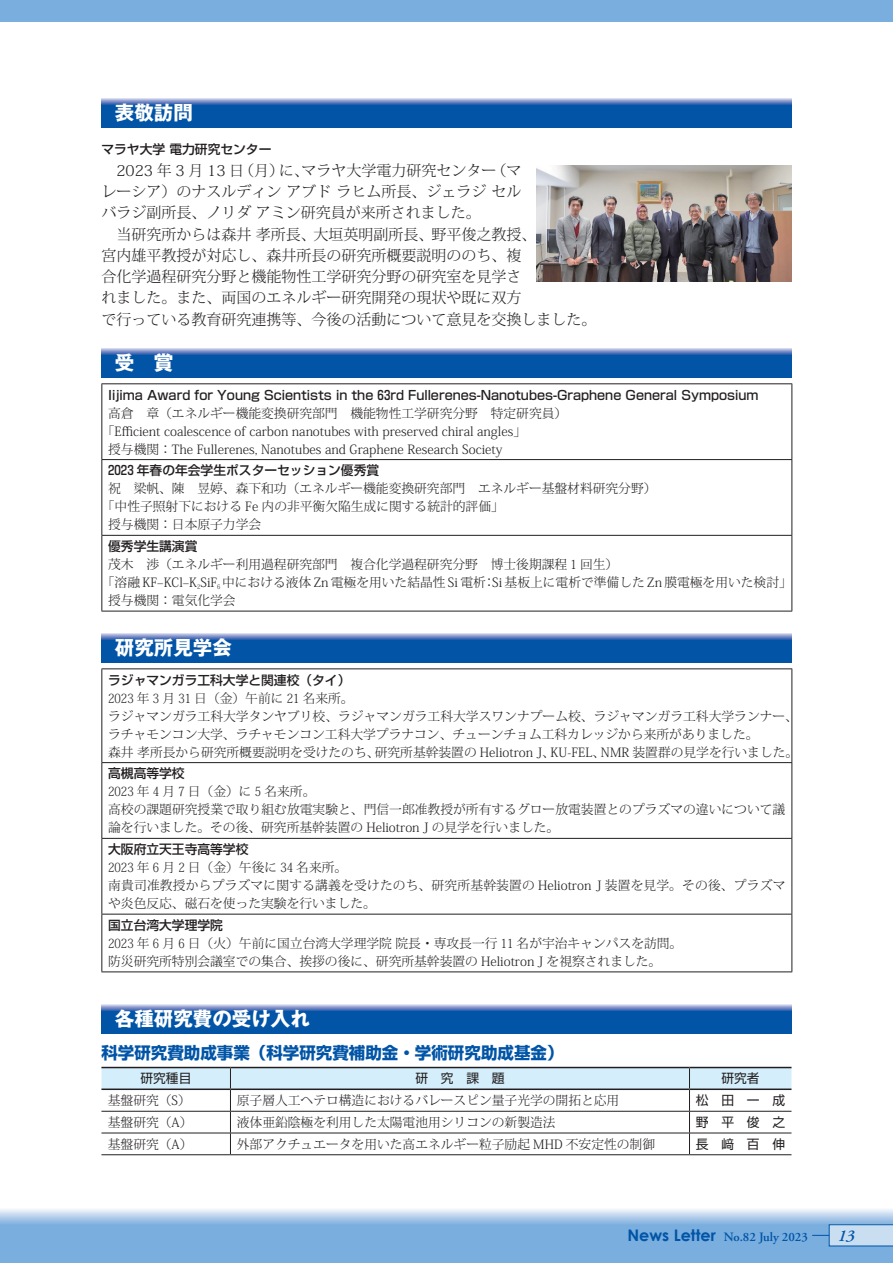
<style>
.page{position:relative;width:893px;height:1263px;background:#fff}
.page>*{position:absolute;margin:0;border:0;box-sizing:border-box;transform-origin:0 0}
.t1{font:700 19.5px "Gothic MB101 Pr 5";color:#fff}
.t2{font:700 16.5px "Shin Go Pr 6 N";color:#0154a6}
.t3{font:italic 600 16.5px "Adobe Garamond Pro";color:#0154a6}
.t4{font:300 15px/21.3px "Koz Min Pr 6 N";color:#231f20;text-align:justify}
.t5{font:300 12.75px/18px "Koz Min Pr 6 N";color:#231f20}
.t6{font:500 12.75px "Shin Go Pr 6 N";color:#231f20}
.t7{font:12.75px "Shin Go Pr 6 N";letter-spacing:1em;color:#231f20}
.t8{font:600 12.75px "Adobe Garamond Pro";color:#0154a6}
.s1{font-family:"Century Gothic";font-weight:700;font-size:15.9px}
</style>
<div class="page">
<svg style="left:0;top:1209px;width:893px;height:54px;background:#8bb8e2"></svg>
<div style="left:0;top:0;width:893px;height:21px;background:#79aede"></div>
<svg style="left:812px;top:1224px;width:81px;height:22px;background:#aacae7"></svg>
<svg style="left:101px;top:98px;width:690px;height:30px;background:#1e63ae"></svg>
<svg style="left:101px;top:348px;width:690px;height:29px;background:#1f63ae"></svg>
<svg style="left:102px;top:384px;width:689px;height:227px"></svg>
<hr style="left:101px;top:384px;width:1px;height:75px;background:#231f20">
<hr style="left:101px;top:459px;width:691px;height:1px;background:#231f20">
<hr style="left:101px;top:460px;width:1px;height:75px;background:#231f20">
<hr style="left:101px;top:535px;width:691px;height:1px;background:#231f20">
<hr style="left:101px;top:536px;width:1px;height:75px;background:#231f20">
<hr style="left:101px;top:383px;width:691px;height:1px;background:#231f20">
<hr style="left:791px;top:384px;width:1px;height:75px;background:#231f20">
<hr style="left:791px;top:460px;width:1px;height:75px;background:#231f20">
<hr style="left:791px;top:536px;width:1px;height:75px;background:#231f20">
<hr style="left:101px;top:611px;width:691px;height:1px;background:#231f20">
<svg style="left:101px;top:633px;width:690px;height:29px;background:#1f63ae"></svg>
<svg style="left:102px;top:669px;width:689px;height:302px"></svg>
<hr style="left:101px;top:669px;width:1px;height:93px;background:#231f20">
<hr style="left:101px;top:762px;width:691px;height:1px;background:#231f20">
<hr style="left:101px;top:763px;width:1px;height:75px;background:#231f20">
<hr style="left:101px;top:838px;width:691px;height:1px;background:#231f20">
<hr style="left:101px;top:839px;width:1px;height:75px;background:#231f20">
<hr style="left:101px;top:914px;width:691px;height:1px;background:#231f20">
<hr style="left:101px;top:914px;width:1px;height:57px;background:#231f20">
<hr style="left:101px;top:668px;width:691px;height:1px;background:#231f20">
<hr style="left:791px;top:669px;width:1px;height:93px;background:#231f20">
<hr style="left:791px;top:763px;width:1px;height:75px;background:#231f20">
<hr style="left:791px;top:839px;width:1px;height:75px;background:#231f20">
<hr style="left:791px;top:914px;width:1px;height:57px;background:#231f20">
<hr style="left:101px;top:971px;width:691px;height:1px;background:#231f20">
<svg style="left:101px;top:1004px;width:690px;height:30px;background:#2064af"></svg>
<svg style="left:101px;top:1067px;width:690px;height:87px"></svg>
<hr style="left:101px;top:1154px;width:129px;height:1px;background:#231f20">
<hr style="left:230px;top:1154px;width:459px;height:1px;background:#231f20">
<hr style="left:689px;top:1154px;width:102px;height:1px;background:#231f20">
<img style="left:536px;top:165px;width:255px;height:116px">
<h1 class="t1" style="left:115px;top:96px;width:80px">表敬訪問</h1>
<p class="t6" style="left:101px;top:138px;width:171px">マラヤ大学 電力研究センター</p>
<p class="t4" style="left:101px;top:160px;width:422px;text-indent:15px">2023 年 3 月 13 日（月）に、マラヤ大学電力研究センター（マレーシア）のナスルディン アブド ラヒム所長、ジェラジ セルバラジ副所長、ノリダ アミン研究員が来所されました。</p>
<p class="t4" style="left:101px;top:224px;width:497px;text-align:left;text-indent:15px">当研究所からは森井 孝所長、大垣英明副所長、野平俊之教授、<br>宮内雄平教授が対応し、森井所長の研究所概要説明ののち、複<br>合化学過程研究分野と機能物性工学研究分野の研究室を見学さ<br>れました。また、両国のエネルギー研究開発の現状や既に双方<br>で行っている教育研究連携等、今後の活動について意見を交換しました。</p>
<h1 class="t1" style="left:115px;top:346px;width:60px">受 賞</h1>
<p class="t6" style="left:108px;top:384px;width:652px">Iijima Award for Young Scientists in the 63rd Fullerenes-Nanotubes-Graphene General Symposium</p>
<p class="t5" style="left:108px;top:404px;width:461px">高倉　章（エネルギー機能変換研究部門　機能物性工学研究分野　特定研究員）</p>
<p class="t5" style="left:102px;top:422px;width:426px">「Efficient coalescence of carbon nanotubes with preserved chiral angles」</p>
<p class="t5" style="left:108px;top:440px;width:396px">授与機関：The Fullerenes, Nanotubes and Graphene Research Society</p>
<p class="t6" style="left:108px;top:460px;width:272px">2023 年春の年会学生ポスターセッション優秀賞</p>
<p class="t5" style="left:108px;top:480px;width:550px">祝　梁帆、陳　昱婷、森下和功（エネルギー機能変換研究部門　エネルギー基盤材料研究分野）</p>
<p class="t5" style="left:102px;top:498px;width:404px">「中性子照射下における Fe 内の非平衡欠陥生成に関する統計的評価」</p>
<p class="t5" style="left:108px;top:516px;width:154px">授与機関：日本原子力学会</p>
<p class="t6" style="left:108px;top:536px;width:91px">優秀学生講演賞</p>
<p class="t5" style="left:108px;top:556px;width:512px">茂木　渉（エネルギー利用過程研究部門　複合化学過程研究分野　博士後期課程 1 回生）</p>
<p class="t5" style="left:102px;top:574px;width:692px">「溶融 KF–KCl–K<sub>2</sub>SiF<sub>6</sub> 中における液体 Zn 電極を用いた結晶性 Si 電析：Si 基板上に電析で準備した Zn 膜電極を用いた検討」</p>
<p class="t5" style="left:108px;top:592px;width:129px">授与機関：電気化学会</p>
<h1 class="t1" style="left:115px;top:631px;width:118px">研究所見学会</h1>
<p class="t6" style="left:108px;top:669px;width:244px">ラジャマンガラ工科大学と関連校（タイ）</p>
<p class="t5" style="left:108px;top:689px;width:692px">2023 年 3 月 31 日（金）午前に 21 名来所。<br>ラジャマンガラ工科大学タンヤブリ校、ラジャマンガラ工科大学スワンナプーム校、ラジャマンガラ工科大学ランナー、ラチャモンコン大学、ラチャモンコン工科大学プラナコン、チューンチョム工科カレッジから来所がありました。<br>森井 孝所長から研究所概要説明を受けたのち、研究所基幹装置の Heliotron J、KU-FEL、NMR 装置群の見学を行いました。</p>
<p class="t6" style="left:108px;top:763px;width:78px">高槻高等学校</p>
<p class="t5" style="left:108px;top:783px;width:679px">2023 年 4 月 7 日（金）に 5 名来所。<br>高校の課題研究授業で取り組む放電実験と、門信一郎准教授が所有するグロー放電装置とのプラズマの違いについて議論を行いました。その後、研究所基幹装置の Heliotron J の見学を行いました。</p>
<p class="t6" style="left:108px;top:839px;width:142px">大阪府立天王寺高等学校</p>
<p class="t5" style="left:108px;top:859px;width:679px">2023 年 6 月 2 日（金）午後に 34 名来所。<br>南貴司准教授からプラズマに関する講義を受けたのち、研究所基幹装置の Heliotron J 装置を見学。その後、プラズマや炎色反応、磁石を使った実験を行いました。</p>
<p class="t6" style="left:108px;top:914px;width:116px">国立台湾大学理学院</p>
<p class="t5" style="left:108px;top:934px;width:576px">2023 年 6 月 6 日（火）午前に国立台湾大学理学院 院長・専攻長一行 11 名が宇治キャンパスを訪問。防災研究所特別会議室での集合、挨拶の後に、研究所基幹装置の Heliotron J を視察されました。</p>
<h1 class="t1" style="left:115px;top:1002px;width:196px">各種研究費の受け入れ</h1>
<p class="t2" style="left:101px;top:1039px;width:464px">科学研究費助成事業（科学研究費補助金・学術研究助成基金）</p>
<p class="t7" style="left:140px;top:1068px;width:52px">研究種目</p>
<p class="t7" style="left:415px;top:1068px;width:91px">研　究　課　題</p>
<p class="t7" style="left:721px;top:1068px;width:40px">研究者</p>
<p class="t5" style="left:108px;top:1092px;width:85px">基盤研究（S）</p>
<p class="t5" style="left:237px;top:1092px;width:384px">原子層人工ヘテロ構造におけるバレースピン量子光学の開拓と応用</p>
<p class="t7" style="left:696px;top:1090px;width:91px">松田一成</p>
<p class="t5" style="left:108px;top:1113px;width:86px">基盤研究（A）</p>
<p class="t5" style="left:237px;top:1113px;width:320px">液体亜鉛陰極を利用した太陽電池用シリコンの新製造法</p>
<p class="t7" style="left:696px;top:1112px;width:91px">野平俊之</p>
<p class="t5" style="left:108px;top:1135px;width:86px">基盤研究（A）</p>
<p class="t5" style="left:237px;top:1135px;width:420px">外部アクチュエータを用いた高エネルギー粒子励起 MHD 不安定性の制御</p>
<p class="t7" style="left:696px;top:1133px;width:91px">長﨑百伸</p>
<p class="t8" style="left:627px;top:1230px;width:182px"><span class="s1">News Letter</span> No.82 July 2023</p>
<p class="t3" style="left:838px;top:1226px;width:18px">13</p>
</div>
